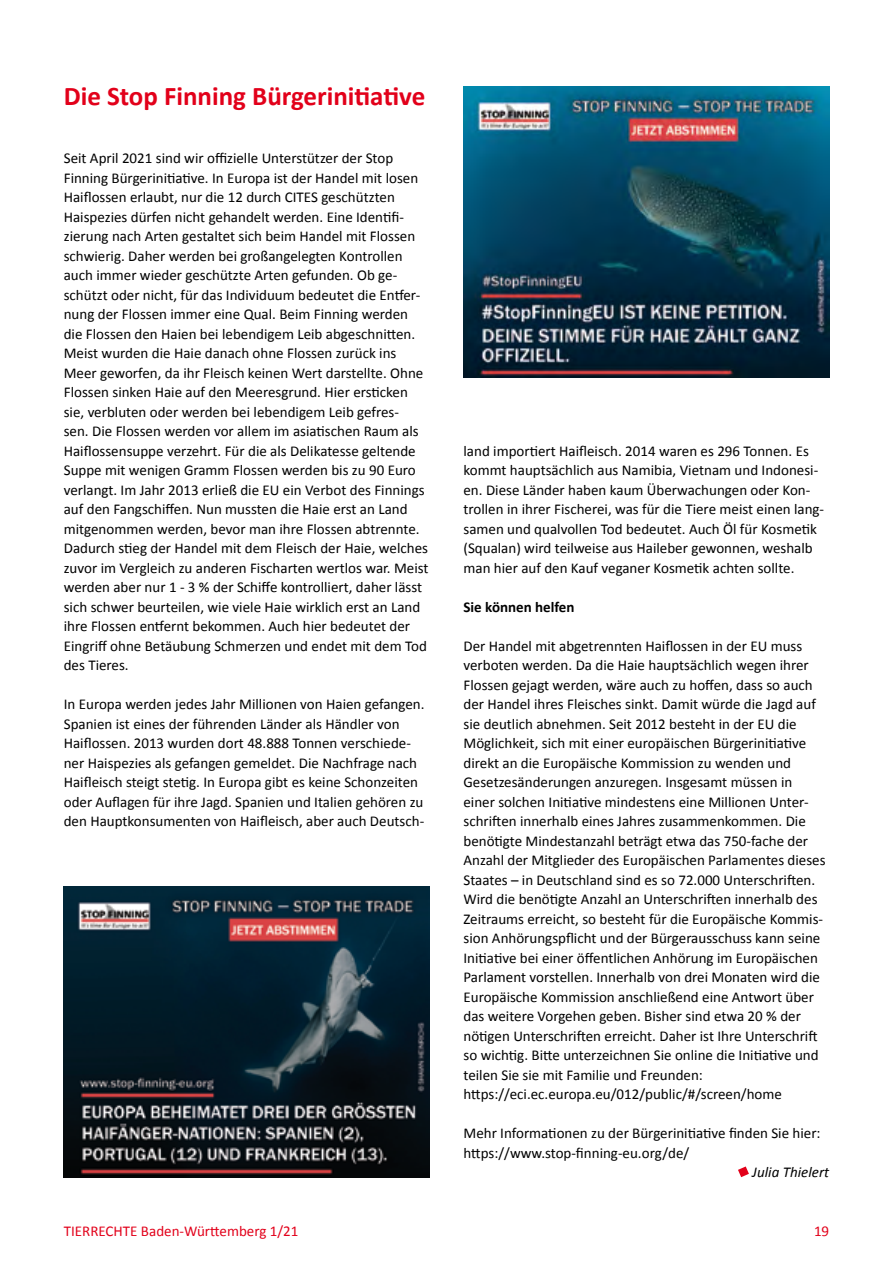
<style>
.page{position:relative;width:893px;height:1263px;background:#fff}
.page>*{position:absolute;margin:0;border:0;box-sizing:border-box;transform-origin:0 0}
.t1{font:700 27px "Calibri";color:#e2001a}
.t2{font:15px/19.5px "Calibri";color:#000}
.t3{font:15px "Calibri";color:#e2001a}
.t4{font:700 15px "Calibri";color:#000}
.t5{font:italic 15px "Calibri";color:#000}
</style>
<div class="page">
<svg style="left:738px;top:1166px;width:11px;height:11px"></svg>
<img style="left:64px;top:886px;width:365px;height:291px">
<img style="left:463px;top:87px;width:366px;height:291px">
<h1 class="t1" style="left:64px;top:77px;width:363px">Die Stop Finning Bürgerinitiative</h1>
<p class="t2" style="left:64px;top:148px;width:366px">Seit April 2021 sind wir offizielle Unterstützer der Stop Finning Bürgerinitiative. In Europa ist der Handel mit losen Haiflossen erlaubt, nur die 12 durch CITES geschützten Haispezies dürfen nicht gehandelt werden. Eine Identifi&shy;zierung nach Arten gestaltet sich beim Handel mit Flossen schwierig. Daher werden bei großangelegten Kontrollen auch immer wieder geschützte Arten gefunden. Ob ge&shy;schützt oder nicht, für das Individuum bedeutet die Entfer&shy;nung der Flossen immer eine Qual. Beim Finning werden die Flossen den Haien bei lebendigem Leib abgeschnitten.<br>Meist wurden die Haie danach ohne Flossen zurück ins Meer geworfen, da ihr Fleisch keinen Wert darstellte. Ohne Flossen sinken Haie auf den Meeresgrund. Hier ersticken sie, verbluten oder werden bei lebendigem Leib gefres-<br>sen. Die Flossen werden vor allem im asiatischen Raum als Haiflossensuppe verzehrt. Für die als Delikatesse geltende Suppe mit wenigen Gramm Flossen werden bis zu 90 Euro verlangt. Im Jahr 2013 erließ die EU ein Verbot des Finnings auf den Fangschiffen. Nun mussten die Haie erst an Land mitgenommen werden, bevor man ihre Flossen abtrennte.<br>Dadurch stieg der Handel mit dem Fleisch der Haie, welches zuvor im Vergleich zu anderen Fischarten wertlos war. Meist werden aber nur 1 - 3 % der Schiffe kontrolliert, daher lässt sich schwer beurteilen, wie viele Haie wirklich erst an Land ihre Flossen entfernt bekommen. Auch hier bedeutet der Eingriff ohne Betäubung Schmerzen und endet mit dem Tod des Tieres.</p>
<p class="t2" style="left:64px;top:694px;width:362px">In Europa werden jedes Jahr Millionen von Haien gefangen.<br>Spanien ist eines der führenden Länder als Händler von Haiflossen. 2013 wurden dort 48.888 Tonnen verschiede&shy;ner Haispezies als gefangen gemeldet. Die Nachfrage nach Haifleisch steigt stetig. In Europa gibt es keine Schonzeiten oder Auflagen für ihre Jagd. Spanien und Italien gehören zu den Hauptkonsumenten von Haifleisch, aber auch Deutsch-</p>
<p class="t2" style="left:463px;top:440px;width:362px">land importiert Haifleisch. 2014 waren es 296 Tonnen. Es kommt hauptsächlich aus Namibia, Vietnam und Indonesi&shy;en. Diese Länder haben kaum Überwachungen oder Kon&shy;trollen in ihrer Fischerei, was für die Tiere meist einen lang&shy;samen und qualvollen Tod bedeutet. Auch Öl für Kosmetik (Squalan) wird teilweise aus Haileber gewonnen, weshalb man hier auf den Kauf veganer Kosmetik achten sollte.</p>
<p class="t4" style="left:463px;top:596px;width:113px">Sie können helfen</p>
<p class="t2" style="left:463px;top:635px;width:364px">Der Handel mit abgetrennten Haiflossen in der EU muss verboten werden. Da die Haie hauptsächlich wegen ihrer Flossen gejagt werden, wäre auch zu hoffen, dass so auch der Handel ihres Fleisches sinkt. Damit würde die Jagd auf sie deutlich abnehmen. Seit 2012 besteht in der EU die Möglichkeit, sich mit einer europäischen Bürgerinitiative direkt an die Europäische Kommission zu wenden und Gesetzesänderungen anzuregen. Insgesamt müssen in einer solchen Initiative mindestens eine Millionen Unter&shy;schriften innerhalb eines Jahres zusammenkommen. Die benötigte Mindestanzahl beträgt etwa das 750-fache der Anzahl der Mitglieder des Europäischen Parlamentes dieses Staates – in Deutschland sind es so 72.000 Unterschriften.<br>Wird die benötigte Anzahl an Unterschriften innerhalb des Zeitraums erreicht, so besteht für die Europäische Kommis&shy;sion Anhörungspflicht und der Bürgerausschuss kann seine Initiative bei einer öffentlichen Anhörung im Europäischen Parlament vorstellen. Innerhalb von drei Monaten wird die Europäische Kommission anschließend eine Antwort über das weitere Vorgehen geben. Bisher sind etwa 20 % der nötigen Unterschriften erreicht. Daher ist Ihre Unterschrift so wichtig. Bitte unterzeichnen Sie online die Initiative und teilen Sie sie mit Familie und Freunden: https://eci.ec.europa.eu/012/public/#/screen/home</p>
<p class="t2" style="left:463px;top:1123px;width:359px">Mehr Informationen zu der Bürgerinitiative finden Sie hier: https://www.stop-finning-eu.org/de/</p>
<p class="t5" style="left:752px;top:1163px;width:78px">Julia Thielert</p>
<p class="t3" style="left:64px;top:1221px;width:236px">TIERRECHTE Baden-Württemberg 1/21</p>
<p class="t3" style="left:814px;top:1221px;width:17px">19</p>
</div>
